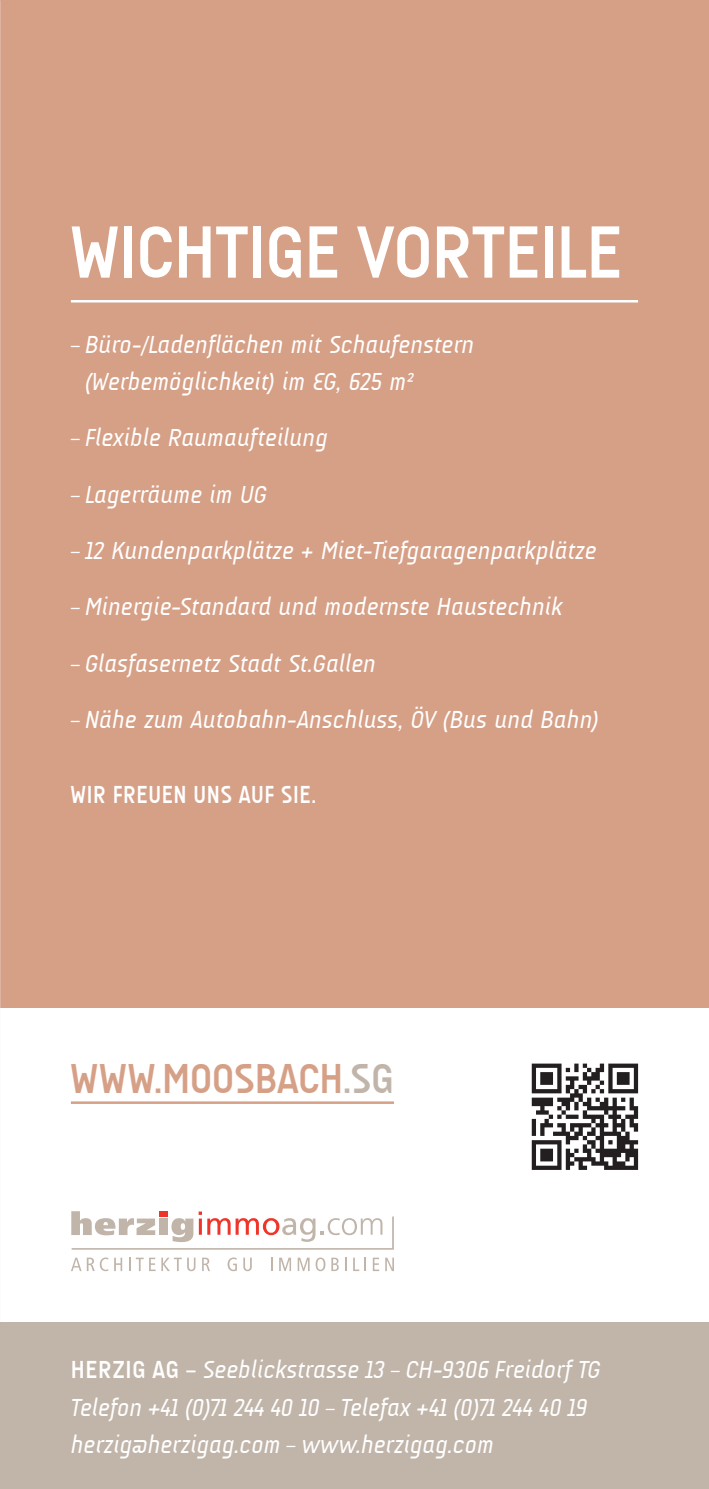
<style>
.page{position:relative;width:709px;height:1489px;background:#fff}
.page>*{position:absolute;margin:0;border:0;box-sizing:border-box;transform-origin:0 0}
.t1{font:700 75px "A Udimat";letter-spacing:-.005em;color:#fff}
.t2{font:700 42.5px "A Udimat";letter-spacing:.005em;color:#d6a087}
.t3{font:italic 25px/37.5px "A Udimat";letter-spacing:.005em;color:#fff}
.t4{font:700 25px "A Udimat";letter-spacing:.03em;color:#fff;scale:.94 1}
.s1{color:#c1b5aa}
.s2{font-weight:700;font-style:normal}
</style>
<div class="page">
<div style="left:0;top:0;width:709px;height:1007px;background:#d6a087"></div>
<hr style="left:71px;top:300px;width:567px;height:2px;background:#fff">
<div style="left:0;top:1322px;width:709px;height:166px;background:#c1b5aa"></div>
<hr style="left:71px;top:1101px;width:323px;height:2px;background:#d6a087">
<svg style="left:532px;top:1063px;width:106px;height:106px"></svg>
<svg style="left:71px;top:1257px;width:37px;height:14px"></svg>
<svg style="left:114px;top:1257px;width:8px;height:13px"></svg>
<svg style="left:129px;top:1257px;width:1px;height:13px"></svg>
<svg style="left:136px;top:1257px;width:59px;height:14px"></svg>
<svg style="left:202px;top:1257px;width:8px;height:13px"></svg>
<svg style="left:227px;top:1257px;width:10px;height:14px"></svg>
<svg style="left:243px;top:1257px;width:9px;height:14px"></svg>
<svg style="left:271px;top:1257px;width:2px;height:13px"></svg>
<svg style="left:279px;top:1257px;width:12px;height:13px"></svg>
<svg style="left:298px;top:1257px;width:11px;height:13px"></svg>
<svg style="left:315px;top:1257px;width:10px;height:14px"></svg>
<svg style="left:331px;top:1257px;width:8px;height:13px"></svg>
<svg style="left:345px;top:1257px;width:1px;height:13px"></svg>
<svg style="left:353px;top:1257px;width:13px;height:13px"></svg>
<svg style="left:373px;top:1257px;width:6px;height:13px"></svg>
<svg style="left:385px;top:1257px;width:9px;height:13px"></svg>
<svg style="left:71px;top:1211px;width:323px;height:38px"></svg>
<h1 class="t1" style="left:71px;top:210px;width:552px">WICHTIGE VORTEILE</h1>
<p class="t3" style="left:85px;top:325px;width:390px;text-indent:-14px">– Büro-/Ladenflächen mit Schaufenstern (Werbemöglichkeit) im EG, 625 m²</p>
<p class="t3" style="left:71px;top:419px;width:258px">– Flexible Raumaufteilung</p>
<p class="t3" style="left:71px;top:475px;width:197px">– Lagerräume im UG</p>
<p class="t3" style="left:71px;top:531px;width:527px">– 12 Kundenparkplätze + Miet-Tiefgaragenparkplätze</p>
<p class="t3" style="left:71px;top:588px;width:493px">– Minergie-Standard und modernste Haustechnik</p>
<p class="t3" style="left:71px;top:644px;width:306px">– Glasfasernetz Stadt St.Gallen</p>
<p class="t3" style="left:71px;top:700px;width:529px">– Nähe zum Autobahn-Anschluss, ÖV (Bus und Bahn)</p>
<p class="t4" style="left:71px;top:780px;width:262px">WIR FREUEN UNS AUF SIE.</p>
<h2 class="t2" style="left:71px;top:1054px;width:324px">WWW.MOOSBACH<span class="s1">.SG</span></h2>
<p class="t3" style="left:71px;top:1350px;width:531px"><span class="s2">HERZIG AG –</span> Seeblickstrasse 13 – CH-9306 Freidorf TG<br>Telefon +41 (0)71 244 40 10 – Telefax +41 (0)71 244 40 19 herzig@herzigag.com – www.herzigag.com</p>
</div>
